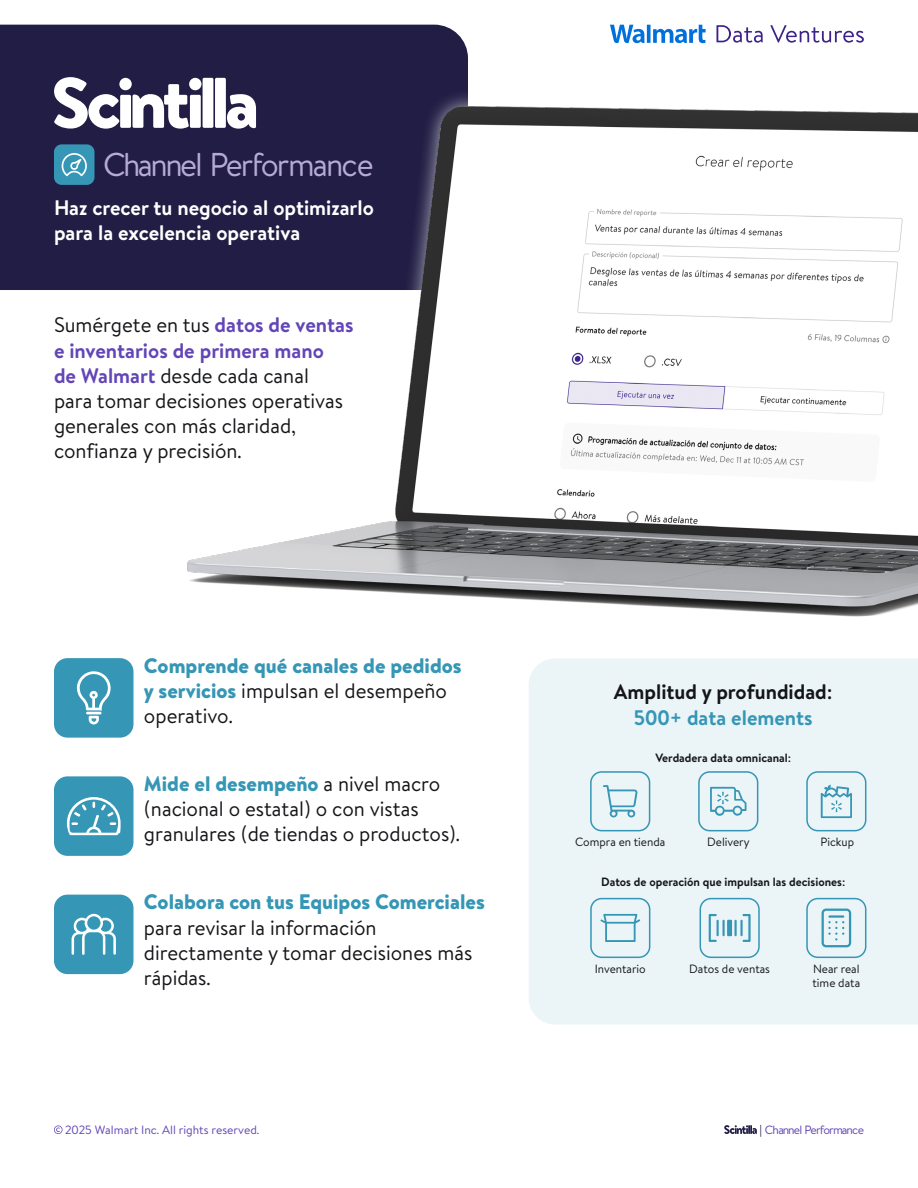
<style>
.page{position:relative;width:918px;height:1188px;background:#fff}
.page>*{position:absolute;margin:0;border:0;box-sizing:border-box;transform-origin:0 0}
.t1{font:33px "Bogle";letter-spacing:-.06em;color:#b5abd3}
.t2{font:21px/25.2px "Bogle";color:#141518}
.t3{font:900 21px/25.2px "Bogle";color:#3596b5}
.t4{font:700 21px/25.2px "Bogle";color:#fff}
.t5{font:700 21px/25.2px "Bogle";color:#141518;text-align:center}
.t6{font:12px/14.4px "Bogle";color:#141518}
.t7{font:700 12px "Bogle";color:#141518}
.t8{font:12px "Bogle";color:#6245b7}
.t9{font:12px "Bogle";letter-spacing:-.07em;color:#6245b7}
.s1{font-weight:700;color:#6245b7}
.s2{font-weight:400;color:#141518}
.s3{font-weight:900;color:#3596b5}
.s4{color:#3596b5}
.s5{font-weight:900;color:#211d44}
</style>
<div class="page">
<svg style="left:54px;top:1125px;width:9px;height:9px"></svg>
<div style="left:529px;top:658px;width:389px;height:367px;background:#ebf4f7"></div>
<div style="left:0;top:25px;width:468px;height:265px;background:#211d44"></div>
<svg style="left:716px;top:25px;width:47px;height:18px"></svg>
<svg style="left:770px;top:25px;width:94px;height:18px"></svg>
<svg style="left:610px;top:25px;width:96px;height:18px"></svg>
<svg style="left:54px;top:77px;width:123px;height:52px"></svg>
<div style="left:54px;top:144px;width:40px;height:41px;background:#3596b5;border-radius:8px"></div>
<svg style="left:62px;top:153px;width:25px;height:23px"></svg>
<svg style="left:724px;top:1125px;width:33px;height:9px"></svg>
<div style="left:54px;top:776px;width:79px;height:80px;background:#3596b5;border-radius:14px"></div>
<div style="left:54px;top:895px;width:79px;height:79px;background:#3596b5;border-radius:14px"></div>
<div style="left:54px;top:658px;width:79px;height:80px;background:#3596b5;border-radius:14px"></div>
<svg style="left:72px;top:914px;width:44px;height:41px"></svg>
<svg style="left:600px;top:914px;width:40px;height:28px"></svg>
<svg style="left:709px;top:914px;width:42px;height:28px"></svg>
<svg style="left:822px;top:909px;width:29px;height:38px"></svg>
<div style="left:590px;top:771px;width:60px;height:60px;border:2px solid #3596b5;border-radius:11px"></div>
<div style="left:590px;top:898px;width:60px;height:60px;border:2px solid #3596b5;border-radius:11px"></div>
<div style="left:698px;top:771px;width:60px;height:60px;border:2px solid #3596b5;border-radius:11px"></div>
<div style="left:700px;top:898px;width:60px;height:60px;border:2px solid #3596b5;border-radius:11px"></div>
<div style="left:806px;top:771px;width:60px;height:60px;border:2px solid #3596b5;border-radius:11px"></div>
<div style="left:806px;top:898px;width:60px;height:60px;border:2px solid #3596b5;border-radius:11px"></div>
<svg style="left:603px;top:785px;width:35px;height:32px"></svg>
<svg style="left:710px;top:787px;width:37px;height:29px"></svg>
<svg style="left:821px;top:785px;width:31px;height:33px"></svg>
<svg style="left:76px;top:671px;width:35px;height:53px"></svg>
<svg style="left:67px;top:797px;width:54px;height:39px"></svg>
<img style="left:177px;top:54px;width:741px;height:563px">
<p class="t1" style="left:103px;top:142px;width:272px">Channel Performance</p>
<p class="t4" style="left:54px;top:195px;width:321px">Haz crecer tu negocio al optimizarlo para la excelencia operativa</p>
<p class="t2" style="left:54px;top:312px;width:301px">Sumérgete en tus <span class="s1">datos de ventas e inventarios de primera mano<br>de Walmart</span> desde cada canal<br>para tomar decisiones operativas generales con más claridad, confianza y precisión.</p>
<p class="t3" style="left:144px;top:653px;width:319px">Comprende qué canales de pedidos y servicios <span class="s2">impulsan el desempeño operativo.</span></p>
<p class="t2" style="left:144px;top:770px;width:318px"><span class="s3">Mide el desempeño</span> a nivel macro (nacional o estatal) o con vistas granulares (de tiendas o productos).</p>
<p class="t2" style="left:144px;top:889px;width:342px"><span class="s3">Colabora con tus Equipos Comerciales </span>para revisar la información directamente y tomar decisiones más rápidas.</p>
<p class="t8" style="left:65px;top:1121px;width:196px">2025 Walmart Inc. All rights reserved.</p>
<p class="t5" style="left:614px;top:679px;width:220px">Amplitud y profundidad:<br><span class="s4">500+ data elements</span></p>
<p class="t7" style="left:655px;top:750px;width:137px">Verdadera data omnicanal:</p>
<p class="t6" style="left:575px;top:834px;width:92px">Compra en tienda</p>
<p class="t6" style="left:707px;top:834px;width:44px">Delivery</p>
<p class="t6" style="left:820px;top:834px;width:35px">Pickup</p>
<p class="t7" style="left:601px;top:874px;width:246px">Datos de operación que impulsan las decisiones:</p>
<p class="t6" style="left:595px;top:961px;width:53px">Inventario</p>
<p class="t6" style="left:689px;top:961px;width:82px">Datos de ventas</p>
<p class="t6" style="left:813px;top:961px;width:49px">Near real time data</p>
<p class="t9" style="left:760px;top:1122px;width:106px"><span class="s5">|</span> Channel Performance</p>
</div>
